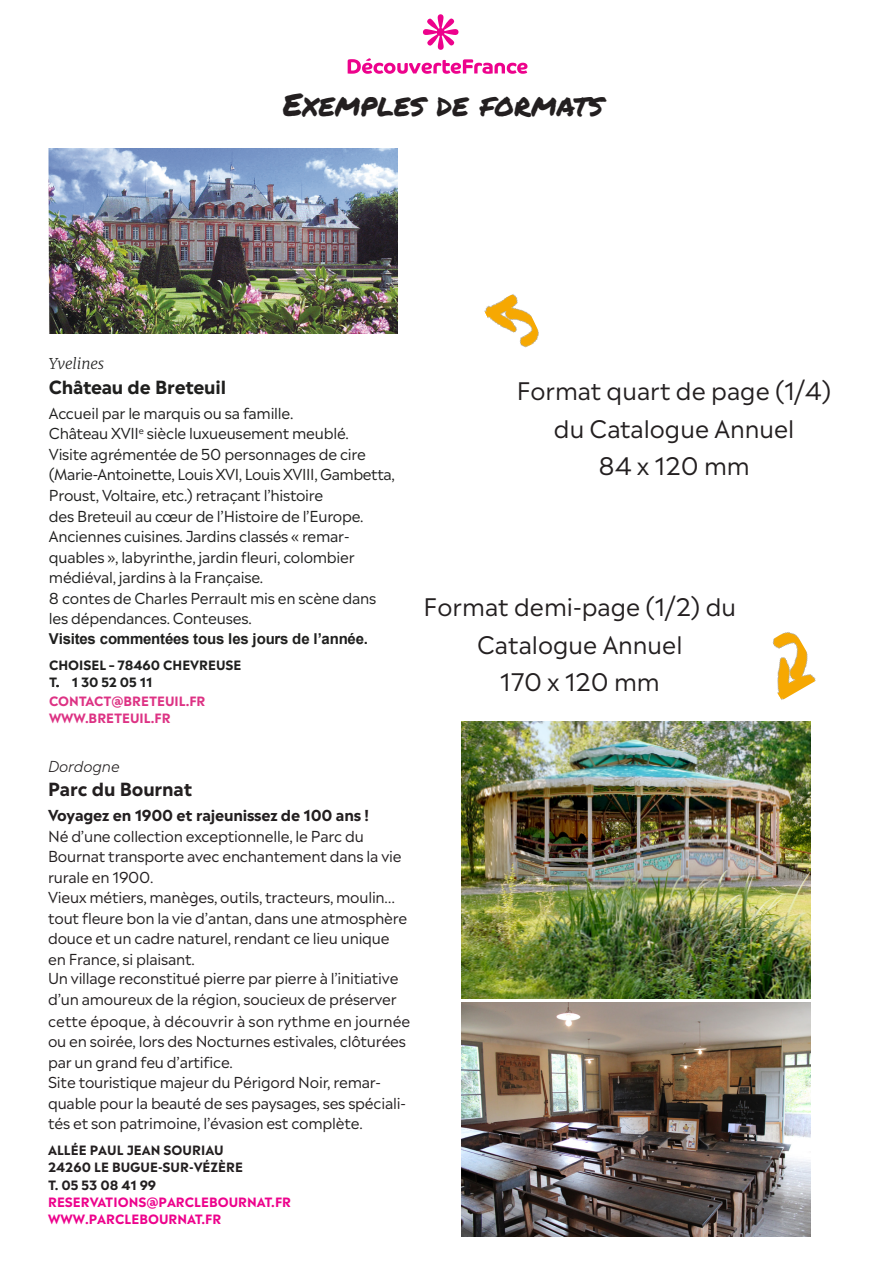
<style>
.page{position:relative;width:893px;height:1263px;background:#fff}
.page>*{position:absolute;margin:0;border:0;box-sizing:border-box;transform-origin:0 0}
.t1{font:31.5px "Permanent Marker";color:#231f20}
.t2{font:24px/37.5px "Madera";color:#231f20;text-align:center}
.t3{font:700 18px "Madera";letter-spacing:-.01em;color:#1f1f1e}
.t4{font:700 18px "Madera";letter-spacing:-.01em;color:#231f20}
.t5{font:15px/20.5px "Madera";letter-spacing:-.015em;color:#231f20}
.t6{font:15px/20.5px "Madera";letter-spacing:-.015em;color:#1f1f1e}
.t7{font:700 15px "Arial";letter-spacing:-.015em;color:#1f1f1e}
.t8{font:700 15px "Madera";letter-spacing:-.015em;color:#231f20}
.t9{font:italic 300 15px "Merriweather";letter-spacing:-.01em;color:#1f1f1e}
.t10{font:italic 300 15px "Madera";letter-spacing:-.01em;color:#231f20}
.t11{font:700 12.75px/17.4px "Madera";color:#231f20}
.t12{font:700 12.75px/17.4px "Madera";color:#ed028c}
.t13{font:700 12.75px/17px "Madera";color:#dd3284}
.t14{font:700 12.75px/17px "Madera";color:#1f1f1e}
</style>
<div class="page">
<svg style="left:423px;top:14px;width:35px;height:36px"></svg>
<svg style="left:348px;top:58px;width:179px;height:16px"></svg>
<img style="left:484px;top:294px;width:55px;height:54px">
<img style="left:49px;top:148px;width:349px;height:185px">
<img style="left:462px;top:722px;width:348px;height:276px">
<img style="left:462px;top:1003px;width:348px;height:233px">
<img style="left:772px;top:632px;width:44px;height:68px">
<p class="t1" style="left:283px;top:81px;width:322px">Exemples de formats</p>
<p class="t9" style="left:49px;top:354px;width:57px">Yvelines</p>
<p class="t3" style="left:49px;top:371px;width:179px">Château de Breteuil</p>
<p class="t6" style="left:49px;top:401px;width:347px">Accueil par le marquis ou sa famille.<br>Château XVII<sup>e</sup> siècle luxueusement meublé.<br>Visite agrémentée de 50 personnages de cire (Marie-Antoinette, Louis XVI, Louis XVIII, Gambetta, Proust, Voltaire, etc.) retraçant l’histoire<br>des Breteuil au cœur de l’Histoire de l’Europe.<br>Anciennes cuisines. Jardins classés « remar&shy;quables », labyrinthe, jardin fleuri, colombier médiéval, jardins à la Française.<br>8 contes de Charles Perrault mis en scène dans les dépendances. Conteuses.</p>
<p class="t7" style="left:49px;top:628px;width:321px">Visites commentées tous les jours de l’année.</p>
<p class="t14" style="left:49px;top:655px;width:194px">CHOISEL – 78460 CHEVREUSE<br>T. 1 30 52 05 11</p>
<p class="t13" style="left:49px;top:691px;width:158px">CONTACT@BRETEUIL.FR<br>WWW.BRETEUIL.FR</p>
<p class="t10" style="left:48px;top:753px;width:73px">Dordogne</p>
<p class="t4" style="left:48px;top:774px;width:146px">Parc du Bournat</p>
<p class="t8" style="left:48px;top:802px;width:322px">Voyagez en 1900 et rajeunissez de 100 ans !</p>
<p class="t5" style="left:48px;top:824px;width:364px">Né d’une collection exceptionnelle, le Parc du Bournat transporte avec enchantement dans la vie rurale en 1900.<br>Vieux métiers, manèges, outils, tracteurs, moulin… tout fleure bon la vie d’antan, dans une atmosphère douce et un cadre naturel, rendant ce lieu unique en France, si plaisant.<br>Un village reconstitué pierre par pierre à l’initiative d’un amoureux de la région, soucieux de préserver cette époque, à découvrir à son rythme en journée ou en soirée, lors des Nocturnes estivales, clôturées par un grand feu d’artifice.<br>Site touristique majeur du Périgord Noir, remar&shy;quable pour la beauté de ses paysages, ses spéciali&shy;tés et son patrimoine, l’évasion est complète.</p>
<p class="t11" style="left:48px;top:1139px;width:196px">ALLÉE PAUL JEAN SOURIAU<br>24260 LE BUGUE-SUR-VÉZÈRE<br>T. 05 53 08 41 99</p>
<p class="t12" style="left:48px;top:1192px;width:245px">RESERVATIONS@PARCLEBOURNAT.FR<br>WWW.PARCLEBOURNAT.FR</p>
<p class="t2" style="left:517px;top:370px;width:316px">Format quart de page (1/4) du Catalogue Annuel<br>84 x 120 mm</p>
<h2 class="t2" style="left:424px;top:585px;width:314px">Format demi-page (1/2) du<br>Catalogue Annuel<br>170 x 120 mm</h2>
</div>
